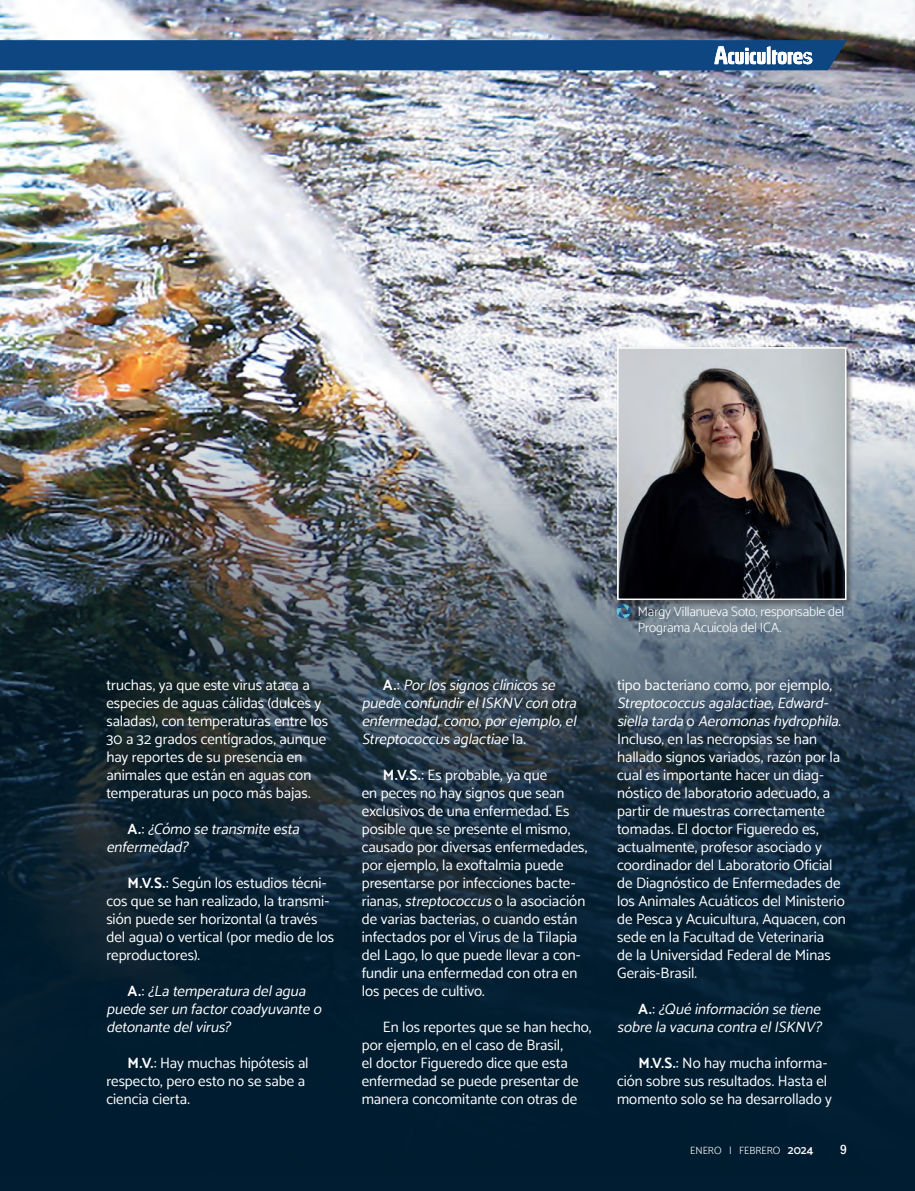
<style>
.page{position:relative;width:915px;height:1191px;background:#fff}
.page>*{position:absolute;margin:0;border:0;box-sizing:border-box;transform-origin:0 0}
.t1{font:15px/18px "Catamaran";color:#fff}
.t2{font:italic 15px/18px "Catamaran";color:#fff}
.t3{font:300 13.5px/16.2px "Catamaran";letter-spacing:-.01em;color:#fff}
.t4{font:500 condensed 13.5px "Franklin Gothic";color:#fff}
.t5{font:300 10.5px "Catamaran";color:#fff}
.s1{font-weight:700;font-style:normal}
.s2{font-style:normal}
.s3{font-weight:700}
.s4{font-style:italic}
.s5{font-weight:600;font-size:12px}
</style>
<div class="page">
<img style="left:0;top:0;width:914px;height:401px">
<img style="left:0;top:401px;width:914px;height:790px">
<svg style="left:0;top:40px;width:846px;height:30px;background:#164c84"></svg>
<svg style="left:616px;top:607px;width:14px;height:11px"></svg>
<div style="left:615px;top:345px;width:239px;height:262px;background:#231f20;opacity:.5"></div>
<img style="left:620px;top:350px;width:223px;height:247px">
<div style="left:617px;top:347px;width:229px;height:253px;border:2px solid #fff"></div>
<p class="t1" style="left:106px;top:676px;width:223px">truchas, ya que este virus ataca a especies de aguas cálidas (dulces y saladas), con temperaturas entre los 30 a 32 grados centígrados, aunque hay reportes de su presencia en animales que están en aguas con temperaturas un poco más bajas.</p>
<p class="t2" style="left:106px;top:820px;width:199px;text-indent:21px"><span class="s1">A .</span> <span class="s2">:</span> ¿Cómosetransmiteesta enfermedad?</p>
<p class="t1" style="left:106px;top:874px;width:229px;text-indent:21px"><span class="s3">M.V.S.</span>: Según los estudios técni&shy;cos que se han realizado, la transmi&shy;sión puede ser horizontal (a través del agua) o vertical (por medio de los reproductores).</p>
<p class="t2" style="left:106px;top:982px;width:221px;text-indent:21px"><span class="s1">A .</span> <span class="s2">:</span> ¿Latemperaturadelagua puedeserunfactorcoadyuvanteo detonantedelvirus?</p>
<p class="t1" style="left:106px;top:1054px;width:204px;text-indent:21px"><span class="s3">M.V.</span>: Hay muchas hipótesis al respecto, pero esto no se sabe a ciencia cierta.</p>
<p class="t2" style="left:361px;top:676px;width:220px;text-indent:21px"><span class="s1">A .</span> <span class="s2">:</span> Porlossignosclínicosse puedeconfundirelISKNV conotra enfermedad,como,porejemplo,el<br>Streptococcusaglactiae<span class="s2">I a .</span></p>
<p class="t1" style="left:361px;top:766px;width:227px;text-indent:21px"><span class="s3">M.V.S.</span>: Es probable, ya que<br>en peces no hay signos que sean exclusivos de una enfermedad. Es posible que se presente el mismo, causado por diversas enfermedades, por ejemplo, la exoftalmia puede presentarse por infecciones bacte&shy;rianas, <span class="s4">streptococcus</span>o la asociación de varias bacterias, o cuando están infectados por el Virus de la Tilapia del Lago, lo que puede llevar a con&shy;fundir una enfermedad con otra en los peces de cultivo.</p>
<p class="t1" style="left:361px;top:1018px;width:231px;text-indent:21px">En los reportes que se han hecho, por ejemplo, en el caso de Brasil,<br>el doctor Figueredo dice que esta enfermedad se puede presentar de manera concomitante con otras de</p>
<p class="t3" style="left:637px;top:603px;width:208px">Margy Villanueva Soto, responsable del<br>Programa Acuícola del ICA.</p>
<p class="t1" style="left:617px;top:676px;width:230px">tipo bacteriano como, por ejemplo, <span class="s4">Streptococcusagalactiae</span>, <span class="s4">Edward&shy;siellatarda</span>o <span class="s4">Aeromonashydrophila</span>.<br>Incluso, en las necropsias se han hallado signos variados, razón por la cual es importante hacer un diag&shy;nóstico de laboratorio adecuado, a partir de muestras correctamente tomadas. El doctor Figueredo es, actualmente, profesor asociado y coordinador del Laboratorio Oficial de Diagnóstico de Enfermedades de los Animales Acuáticos del Ministerio de Pesca y Acuicultura, Aquacen, con sede en la Facultad de Veterinaria<br>de la Universidad Federal de Minas Gerais-Brasil.</p>
<p class="t2" style="left:617px;top:1000px;width:210px;text-align:right"><span class="s1">A .</span> <span class="s2">:</span> ¿Quéinformaciónsetiene sobrelavacunacontraelISKNV?</p>
<p class="t1" style="left:617px;top:1054px;width:216px;text-indent:21px"><span class="s3">M.V.S.</span>: No hay mucha informa&shy;ción sobre sus resultados. Hasta el momento solo se ha desarrollado y</p>
<p class="t5" style="left:690px;top:1143px;width:124px">ENERO | FEBRERO <span class="s5">2024</span></p>
<p class="t4" style="left:839px;top:1140px;width:8px">9</p>
</div>
